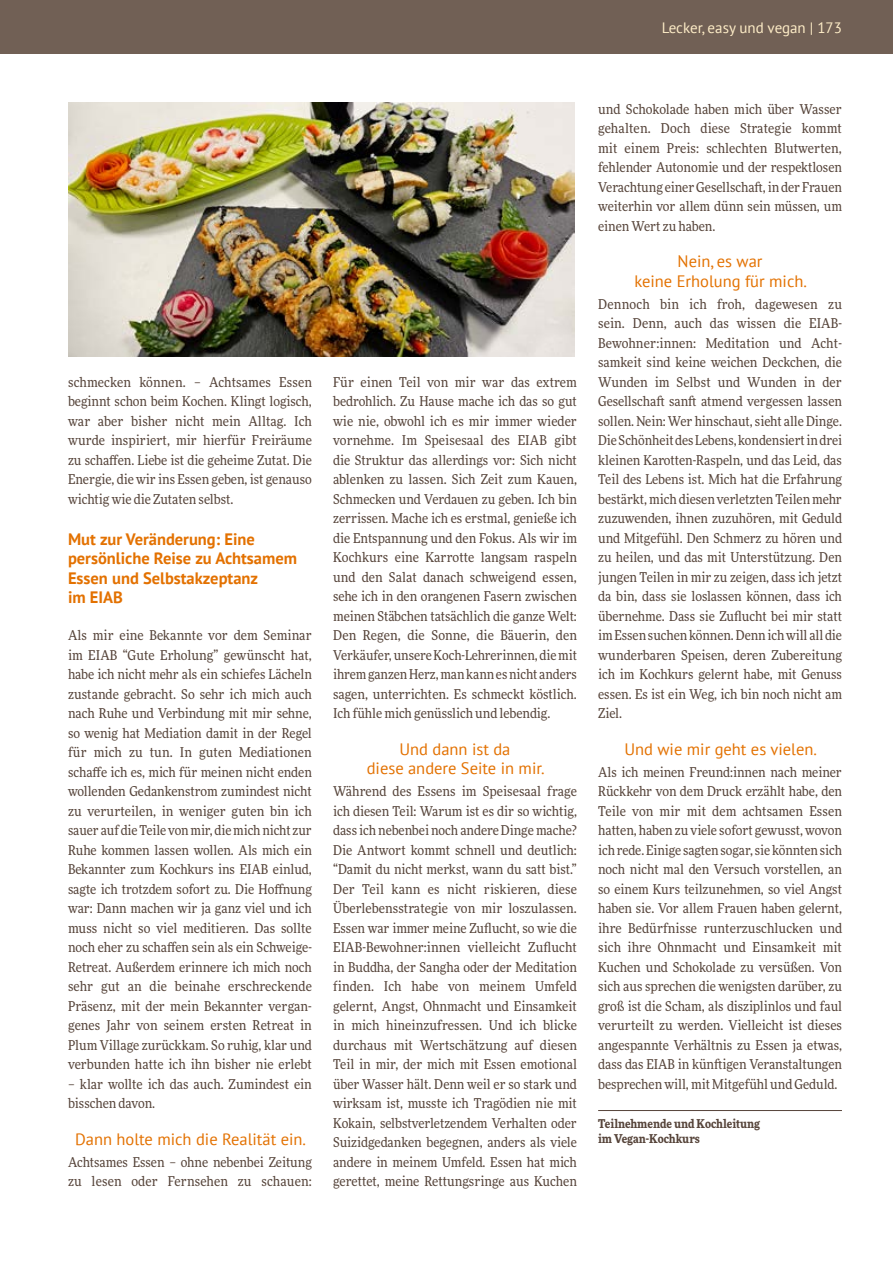
<style>
.page{position:relative;width:893px;height:1263px;background:#fff}
.page>*{position:absolute;margin:0;border:0;box-sizing:border-box;transform-origin:0 0}
._03_ZÜ_mg{font:16.5px/19.5px "PT Sans";color:#e37100;text-align:center}
._03_Zü_hf{font:700 16.5px/19.5px "PT Sans";color:#e37100}
.t1{font:15px "PT Sans";color:#ffeec8}
._00_GT{font:13.5px/19.5px "More Pro";color:#56443a;text-align:justify;scale:.91 1}
._00_GT-2{font:13.5px/19.5px "More Pro";color:#56443a;scale:.9 1}
._03_Autor-ohne-Inhalt{font:700 12px/15px "More Pro";color:#56443a;scale:.9 1}
</style>
<div class="page">
<div style="left:0;top:0;width:893px;height:54px;background:#716055"></div>
<hr style="left:598px;top:1110px;width:244px;height:1px;background:#56443a">
<img style="left:68px;top:102px;width:507px;height:254px">
<p class="t1" style="left:662px;top:18px;width:181px">Lecker, easy und vegan | 173</p>
<p class="_00_GT" style="left:68px;top:372px;width:270px">schmecken können. ‒ Achtsames Essen beginnt schon beim Kochen. Klingt logisch, war aber bisher nicht mein Alltag. Ich wurde inspiriert, mir hierfür Freiräume zu schaffen. Liebe ist die geheime Zutat. Die Energie, die wir ins Essen geben, ist genauso wichtig wie die Zutaten selbst.</p>
<p class="_03_Zü_hf" style="left:68px;top:529px;width:230px">Mut zur Veränderung: Eine persönliche Reise zu Achtsamem<br>Essen und Selbstakzeptanz<br>im EIAB</p>
<p class="_00_GT" style="left:68px;top:625px;width:269px">Als mir eine Bekannte vor dem Seminar im EIAB “Gute Erholung” gewünscht hat, habe ich nicht mehr als ein schiefes Lächeln zustande gebracht. So sehr ich mich auch nach Ruhe und Verbindung mit mir sehne, so wenig hat Mediation damit in der Regel für mich zu tun. In guten Mediationen schaffe ich es, mich für meinen nicht enden wollenden Gedankenstrom zumindest nicht zu verurteilen, in weniger guten bin ich sauer auf die Teile von mir, die mich nicht zur Ruhe kommen lassen wollen. Als mich ein Bekannter zum Kochkurs ins EIAB einlud, sagte ich trotzdem sofort zu. Die Hoffnung war: Dann machen wir ja ganz viel und ich muss nicht so viel meditieren. Das sollte noch eher zu schaffen sein als ein Schweige-Retreat. Außerdem erinnere ich mich noch sehr gut an die beinahe erschreckende Präsenz, mit der mein Bekannter vergan&shy;genes Jahr von seinem ersten Retreat in Plum Village zurückkam. So ruhig, klar und verbunden hatte ich ihn bisher nie erlebt ‒ klar wollte ich das auch. Zumindest ein bisschen davon.</p>
<p class="_03_ZÜ_mg" style="left:75px;top:1129px;width:233px">Dann holte mich die Realität ein.</p>
<p class="_00_GT-2" style="left:68px;top:1152px;width:272px">Achtsames Essen ‒ ohne nebenbei Zeitung zu lesen oder Fernsehen zu schauen:</p>
<p class="_00_GT" style="left:333px;top:372px;width:270px">Für einen Teil von mir war das extrem bedrohlich. Zu Hause mache ich das so gut wie nie, obwohl ich es mir immer wieder vornehme. Im Speisesaal des EIAB gibt die Struktur das allerdings vor: Sich nicht ablenken zu lassen. Sich Zeit zum Kauen, Schmecken und Verdauen zu geben. Ich bin zerrissen. Mache ich es erstmal, genieße ich die Entspannung und den Fokus. Als wir im Kochkurs eine Karrotte langsam raspeln und den Salat danach schweigend essen, sehe ich in den orangenen Fasern zwischen meinen Stäbchen tatsächlich die ganze Welt:<br>Den Regen, die Sonne, die Bäuerin, den Verkäufer, unsere Koch-Lehrerinnen, die mit ihrem ganzen Herz, man kann es nicht anders sagen, unterrichten. Es schmeckt köstlich.<br>Ich fühle mich genüsslich und lebendig.</p>
<p class="_03_ZÜ_mg" style="left:367px;top:739px;width:179px">Und dann ist da<br>diese andere Seite in mir.</p>
<p class="_00_GT" style="left:333px;top:781px;width:270px">Während des Essens im Speisesaal frage ich diesen Teil: Warum ist es dir so wichtig, dass ich nebenbei noch andere Dinge mache?<br>Die Antwort kommt schnell und deutlich: “Damit du nicht merkst, wann du satt bist.” Der Teil kann es nicht riskieren, diese Überlebensstrategie von mir loszulassen.<br>Essen war immer meine Zuflucht, so wie die EIAB-Bewohner:innen vielleicht Zuflucht in Buddha, der Sangha oder der Meditation finden. Ich habe von meinem Umfeld gelernt, Angst, Ohnmacht und Einsamkeit in mich hineinzufressen. Und ich blicke durchaus mit Wertschätzung auf diesen Teil in mir, der mich mit Essen emotional über Wasser hält. Denn weil er so stark und wirksam ist, musste ich Tragödien nie mit Kokain, selbstverletzendem Verhalten oder Suizidgedanken begegnen, anders als viele andere in meinem Umfeld. Essen hat mich gerettet, meine Rettungsringe aus Kuchen</p>
<p class="_00_GT" style="left:598px;top:99px;width:269px">und Schokolade haben mich über Wasser gehalten. Doch diese Strategie kommt mit einem Preis: schlechten Blutwerten, fehlender Autonomie und der respektlosen Verachtung einer Gesellschaft, in der Frauen weiterhin vor allem dünn sein müssen, um einen Wert zu haben.</p>
<p class="_03_ZÜ_mg" style="left:634px;top:251px;width:174px">Nein, es war<br>keine Erholung für mich.</p>
<p class="_00_GT" style="left:598px;top:294px;width:269px">Dennoch bin ich froh, dagewesen zu sein. Denn, auch das wissen die EIAB-Bewohner:innen: Meditation und Acht&shy;samkeit sind keine weichen Deckchen, die Wunden im Selbst und Wunden in der Gesellschaft sanft atmend vergessen lassen sollen. Nein: Wer hinschaut, sieht alle Dinge.<br>Die Schönheit des Lebens, kondensiert in drei kleinen Karotten-Raspeln, und das Leid, das Teil des Lebens ist. Mich hat die Erfahrung bestärkt, mich diesen verletzten Teilen mehr zuzuwenden, ihnen zuzuhören, mit Geduld und Mitgefühl. Den Schmerz zu hören und zu heilen, und das mit Unterstützung. Den jungen Teilen in mir zu zeigen, dass ich jetzt da bin, dass sie loslassen können, dass ich übernehme. Dass sie Zuflucht bei mir statt im Essen suchen können. Denn ich will all die wunderbaren Speisen, deren Zubereitung ich im Kochkurs gelernt habe, mit Genuss essen. Es ist ein Weg, ich bin noch nicht am Ziel.</p>
<p class="_03_ZÜ_mg" style="left:624px;top:739px;width:194px">Und wie mir geht es vielen.</p>
<p class="_00_GT-2" style="left:598px;top:762px;width:273px;text-align:justify">Als ich meinen Freund:innen nach meiner Rückkehr von dem Druck erzählt habe, den Teile von mir mit dem achtsamen Essen hatten, haben zu viele sofort gewusst, wovon ich rede. Einige sagten sogar, sie könnten sich noch nicht mal den Versuch vorstellen, an so einem Kurs teilzunehmen, so viel Angst haben sie. Vor allem Frauen haben gelernt, ihre Bedürfnisse runterzuschlucken und sich ihre Ohnmacht und Einsamkeit mit Kuchen und Schokolade zu versüßen. Von sich aus sprechen die wenigsten darüber, zu groß ist die Scham, als disziplinlos und faul verurteilt zu werden. Vielleicht ist dieses angespannte Verhältnis zu Essen ja etwas, dass das EIAB in künftigen Veranstaltungen besprechen will, mit Mitgefühl und Geduld.</p>
<p class="_03_Autor-ohne-Inhalt" style="left:598px;top:1115px;width:181px">Teilnehmende und Kochleitung im Vegan-Kochkurs</p>
</div>
